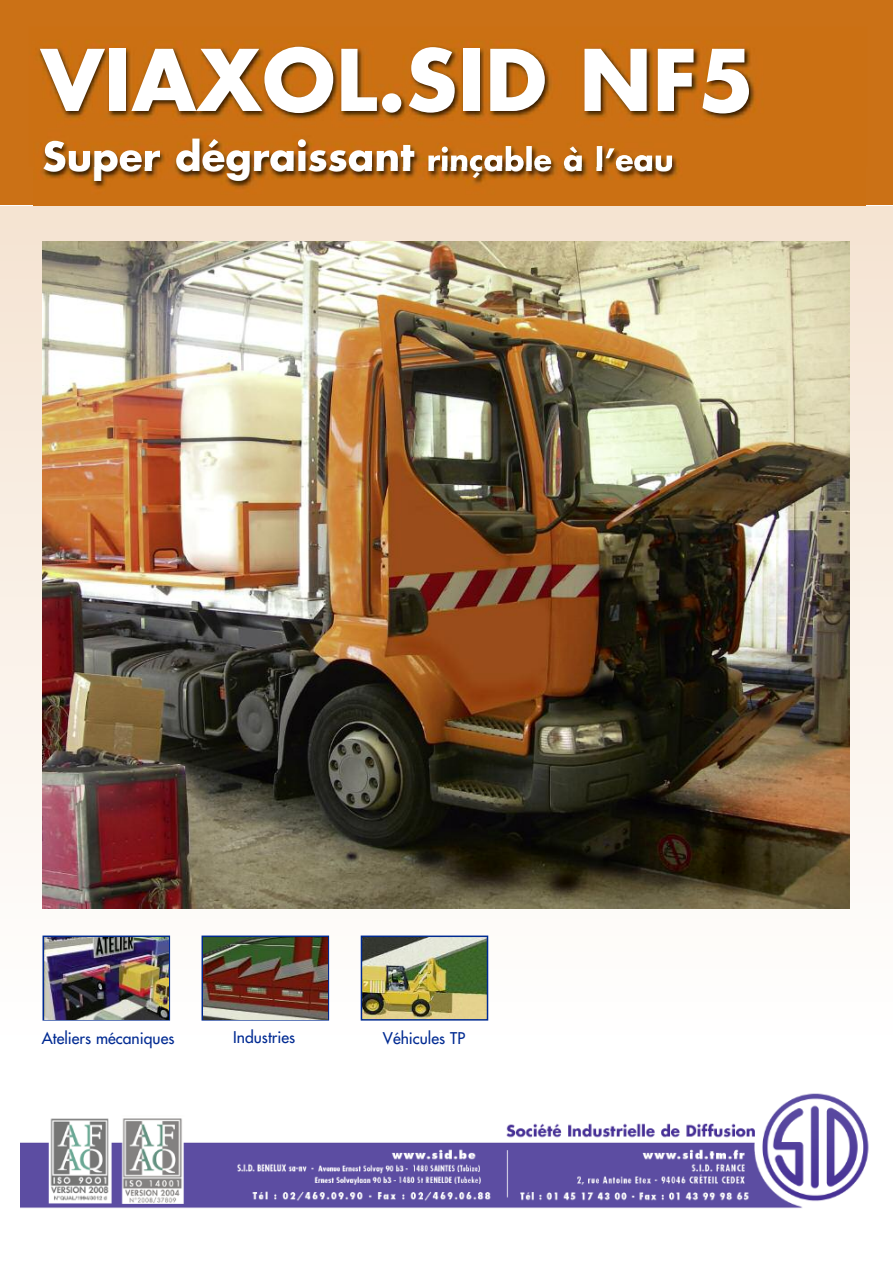
<style>
.page{position:relative;width:893px;height:1263px;background:#fff}
.page>*{position:absolute;margin:0;border:0;box-sizing:border-box;transform-origin:0 0}
.t1{font:700 82.5px "Futura";letter-spacing:.005em;color:#fff}
.t2{font:700 39px "Futura";color:#fff}
.t3{font:15.75px "Futura";color:#002a92}
.s1{font-size:30px}
</style>
<div class="page">
<img style="left:0;top:206px;width:893px;height:815px">
<div style="left:43px;top:935px;width:127px;height:85px;border:2px solid #002a92"></div>
<img style="left:44px;top:937px;width:125px;height:82px">
<div style="left:202px;top:935px;width:127px;height:85px;border:2px solid #002a92"></div>
<img style="left:203px;top:937px;width:125px;height:82px">
<img style="left:364px;top:938px;width:121px;height:79px">
<div style="left:361px;top:935px;width:127px;height:85px;border:2px solid #002a92"></div>
<img style="left:43px;top:242px;width:807px;height:667px">
<div style="left:0;top:0;width:893px;height:205px;background:#cb7116"></div>
<img style="left:34px;top:166px;width:831px;height:46px">
<img style="left:39px;top:41px;width:717px;height:125px">
<img style="left:44px;top:139px;width:302px;height:27px">
<img style="left:428px;top:146px;width:244px;height:20px">
<img style="left:20px;top:1093px;width:849px;height:115px">
<h1 class="t1" style="left:41px;top:43px;width:715px">VIAXOL.SID NF5</h1>
<h2 class="t2" style="left:43px;top:139px;width:633px">Super dégraissant <span class="s1">rinçable à l’eau</span></h2>
<p class="t3" style="left:42px;top:1030px;width:134px">Ateliers mécaniques</p>
<p class="t3" style="left:233px;top:1029px;width:63px">Industries</p>
<p class="t3" style="left:383px;top:1030px;width:84px">Véhicules TP</p>
</div>
